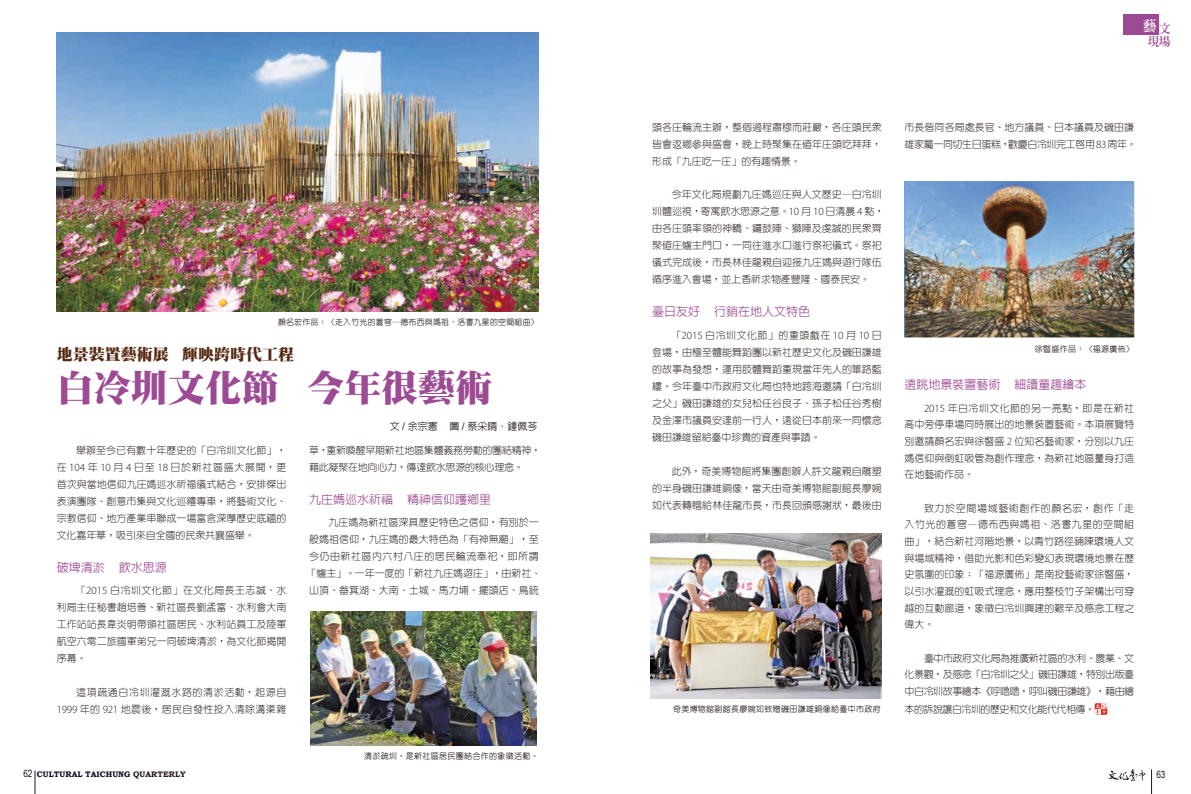
<style>
.page{position:relative;width:1191px;height:794px;background:#fff}
.page>*{position:absolute;margin:0;border:0;box-sizing:border-box;transform-origin:0 0}
.t1{font:37px "DF Ming Std W12";color:#9d4a94}
.t2{font:16px "DF Ming Std W12";color:#552811}
.t3{font:800 14px "AR Ming B5";color:#fff}
.t4{font:500 12px "AR Hei B5";color:#9d4a94}
.t5{font:800 12px "AR Ming B5";color:#9d4a94}
.t6{font:300 10px/17px "AR Yuan B5";color:#231916;text-align:justify}
.t7{font:300 10px/17px "AR Yuan B5";letter-spacing:-.02em;color:#231916}
.t8{font:300 10px/17px "AR Yuan B5";letter-spacing:-.025em;color:#231916}
.t9{font:300 10px/17px "AR Yuan B5";letter-spacing:.06em;color:#231916;text-align:right}
.t10{font:300 10px "AR Yuan B5";letter-spacing:-.05em;color:#231916}
.t11{font:500 10px "AR Hei B5";color:#231916}
.t12{font:10px "Arial Narrow";color:#231916}
.t13{font:500 8px "AR Yuan B5";letter-spacing:.04em;color:#231916}
.t14{font:700 8px "Bookman Old Style";color:#050921}
.t15{font:500 7.8px "AR Yuan B5";letter-spacing:.04em;color:#231916}
.s1{font-family:"Myriad Pro";font-size:11px}
.s2{font-family:"Arial";font-weight:400;font-size:10.5px}
.s3{font-family:"Arial Narrow";font-weight:400;font-size:10px;color:#231916}
.s4{color:#231916}
</style>
<div class="page">
<svg style="left:35px;top:770px;width:1px;height:24px"></svg>
<svg style="left:1151px;top:769px;width:1px;height:25px"></svg>
<svg style="left:1108px;top:769px;width:37px;height:12px"></svg>
<div style="left:1123px;top:14px;width:35px;height:20px;background:#9d4a94"></div>
<img style="left:311px;top:611px;width:226px;height:135px">
<img style="left:57px;top:32px;width:482px;height:280px">
<svg style="left:1094px;top:703px;width:13px;height:12px"></svg>
<img style="left:650px;top:533px;width:232px;height:166px">
<img style="left:904px;top:181px;width:230px;height:156px">
<p class="t15" style="left:278px;top:318px;width:262px">顏名宏作品：〈走入竹光的蒼穹─德布西與媽祖、洛書九星的空間組曲〉</p>
<h2 class="t2" style="left:57px;top:345px;width:239px">地景裝置藝術展 輝映跨時代工程</h2>
<h1 class="t1" style="left:57px;top:367px;width:437px">白冷圳文化節 今年很藝術</h1>
<p class="t6" style="left:57px;top:442px;width:231px;text-indent:19px">舉辦至今已有數十年歷史的「白冷圳文化節」，在 <span class="s1">104</span> 年 <span class="s1">10</span> 月 <span class="s1">4</span> 日至 <span class="s1">18</span> 日於新社區盛大展開，更首次與當地信仰九庄媽巡水祈福儀式結合，安排傑出表演團隊、創意市集與文化巡禮專車，將藝術文化、宗教信仰、地方產業串聯成一場富含深厚歷史底蘊的文化嘉年華，吸引來自全國的民眾共襄盛舉。</p>
<p class="t4" style="left:57px;top:561px;width:112px">破埤清淤 飲水思源</p>
<p class="t6" style="left:57px;top:582px;width:231px;text-indent:19px">「<span class="s1">2015</span> 白冷圳文化節」在文化局長王志誠、水利局主任秘書趙培善、新社區長劉孟富、水利會大南工作站站長韋炎明帶領社區居民、水利站員工及陸軍航空六零二旅國軍弟兄一同破埤清淤，為文化節揭開序幕。</p>
<p class="t9" style="left:57px;top:684px;width:231px">這項疏通白冷圳灌溉水路的清淤活動，起源自<br><span class="s1">1999</span> 年的 <span class="s1">921</span> 地震後，居民自發性投入清除溝渠雜</p>
<p class="t11" style="left:390px;top:421px;width:149px">文 <span class="s2">/</span> 余宗憲 圖 <span class="s2">/</span> 蔡采晴．鍾佩芩</p>
<p class="t8" style="left:309px;top:442px;width:234px">草，重新喚醒早期新社地區集體義務勞動的團結精神，藉此凝聚在地向心力，傳達飲水思源的核心理念。</p>
<p class="t4" style="left:309px;top:493px;width:184px">九庄媽巡水祈福 精神信仰護鄉里</p>
<p class="t6" style="left:306px;top:514px;width:236px;text-align:left;text-indent:22px">九庄媽為新社區深具歷史特色之信仰，有別於一般媽祖信仰，九庄媽的最大特色為「有神無廟」，至今仍由新社區內六村八庄的居民輪流奉祀，即所謂「爐主」。一年一度的「新社九庄媽遊庄」，由新社、山頂、畚箕湖、大南、土城、馬力埔、擺頭店、鳥銃</p>
<p class="t13" style="left:364px;top:751px;width:176px">清淤疏圳，是新社區居民團結合作的象徵活動。</p>
<h3 class="t3" style="left:1142px;top:19px;width:30px">藝<sub>文</sub></h3>
<p class="t5" style="left:1147px;top:35px;width:25px">現場</p>
<p class="t6" style="left:652px;top:118px;width:231px">頭各庄輪流主辦，整個過程肅穆而莊嚴，各庄頭民眾皆會返鄉參與盛會，晚上時聚集在值年庄頭吃拜拜，形成「九庄吃一庄」的有趣情景。</p>
<p class="t6" style="left:652px;top:186px;width:234px;text-align:left;text-indent:19px">今年文化局規劃九庄媽巡庄與人文歷史—白冷圳圳體巡視，寄寓飲水思源之意。<span class="s1">10</span> 月 <span class="s1">10</span> 日清晨 <span class="s1">4</span> 點，由各庄頭率領的神轎、鑼鼓陣、獅陣及虔誠的民眾齊聚值庄爐主門口，一同往進水口進行祭祀儀式。祭祀儀式完成後，市長林佳龍親自迎接九庄媽與遊行隊伍循序進入會場，並上香祈求物產豐隆、國泰民安。</p>
<p class="t4" style="left:652px;top:306px;width:160px">臺日友好 行銷在地人文特色</p>
<p class="t6" style="left:652px;top:326px;width:231px;text-indent:19px">「<span class="s1">2015</span> 白冷圳文化節」的重頭戲在 <span class="s1">10</span> 月 <span class="s1">10</span> 日登場，由極至體能舞蹈團以新社歷史文化及磯田謙雄的故事為發想，運用肢體舞蹈重現當年先人的篳路藍縷。今年臺中市政府文化局也特地跨海邀請「白冷圳之父」磯田謙雄的女兒松任谷良子、孫子松任谷秀樹及金澤市議員安達前一行人，遠從日本前來一同懷念磯田謙雄留給臺中珍貴的資產與事蹟。</p>
<p class="t6" style="left:652px;top:462px;width:231px;text-indent:19px">此外，奇美博物館將集團創辦人許文龍親自雕塑的半身磯田謙雄銅像，當天由奇美博物館副館長廖婉如代表轉贈給林佳龍市長，市長回頒感謝狀，最後由</p>
<p class="t7" style="left:904px;top:118px;width:234px">市長偕同各局處長官、地方議員、日本議員及磯田謙雄家屬一同切生日蛋糕，歡慶白冷圳完工啟用<span class="s1">83</span>周年。</p>
<p class="t13" style="left:1034px;top:344px;width:101px">徐暋盛作品：〈福源廣佈〉</p>
<p class="t4" style="left:904px;top:378px;width:184px">遠眺地景裝置藝術 細讀童趣繪本</p>
<p class="t6" style="left:904px;top:399px;width:231px;line-height:16.7px;text-indent:19px"><span class="s1">2015</span> 年白冷圳文化節的另一亮點，即是在新社高中旁停車場同時展出的地景裝置藝術。本項展覽特別邀請顏名宏與徐暋盛 <span class="s1">2</span> 位知名藝術家，分別以九庄媽信仰與倒虹吸管為創作理念，為新社地區量身打造在地藝術作品。</p>
<p class="t6" style="left:904px;top:499px;width:231px;line-height:16.7px;text-indent:19px">致力於空間場域藝術創作的顏名宏，創作「走入竹光的蒼穹—德布西與媽祖、洛書九星的空間組曲」，結合新社河階地景，以青竹路徑鋪陳環境人文與場域精神，借助光影和色彩變幻表現環境地景在歷史氛圍的印象；「福源廣佈」是南投藝術家徐暋盛，以引水灌溉的虹吸式理念，應用整枝竹子架構出可穿越的互動廊道，象徵白冷圳興建的艱辛及感念工程之偉大。</p>
<p class="t6" style="left:904px;top:649px;width:231px;line-height:16.7px;text-indent:19px">臺中市政府文化局為推廣新社區的水利、農業、文化景觀，及感念「白冷圳之父」磯田謙雄，特別出版臺中白冷圳故事繪本《呼嚕嚕，呼叫磯田謙雄》，藉由繪</p>
<p class="t13" style="left:673px;top:705px;width:209px">奇美博物館副館長廖婉如致贈磯田謙雄銅像給臺中市政府</p>
<p class="t10" style="left:904px;top:704px;width:192px">本的訴說讓白冷圳的歷史和文化能代代相傳。</p>
<p class="t14" style="left:23px;top:769px;width:164px"><span class="s3">62</span> CULTURAL TAICHUNG <span class="s4">QUARTERLY</span></p>
<p class="t12" style="left:1156px;top:766px;width:11px">63</p>
</div>
